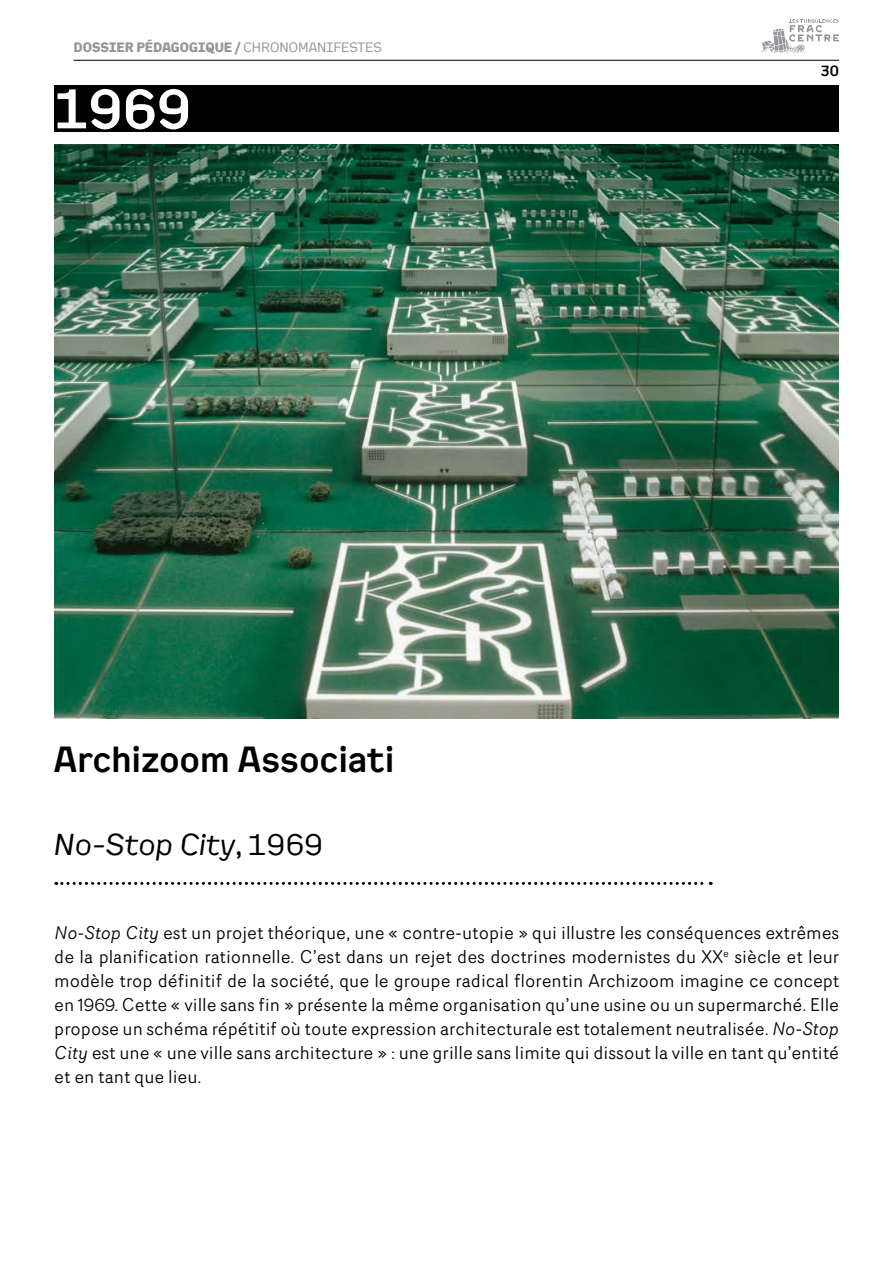
<style>
.page{position:relative;width:893px;height:1263px;background:#fff}
.page>*{position:absolute;margin:0;border:0;box-sizing:border-box;transform-origin:0 0}
.t1{font:500 55.5px "Kade";color:#fff}
.t2{font:500 36px "Kade";letter-spacing:.01em;color:#000}
.t3{font:italic 30px "Kade";letter-spacing:.01em;color:#000}
.t4{font:18px/24px "Router";color:#000;text-align:justify}
.t5{font:500 15px "Kade";color:#000}
.t6{font:700 13.5px "Kade";color:#939598}
.s1{font-weight:400}
.s2{font-style:normal}
.s3{font-style:italic}
</style>
<div class="page">
<hr style="left:74px;top:60px;width:765px;height:1px;background:#000">
<svg style="left:761px;top:19px;width:78px;height:34px"></svg>
<svg style="left:56px;top:882px;width:655px;height:3px"></svg>
<div style="left:54px;top:85px;width:785px;height:47px;background:#000"></div>
<img style="left:54px;top:145px;width:785px;height:574px">
<p class="t6" style="left:74px;top:38px;width:310px">DOSSIER PÉDAGOGIQUE / <span class="s1">CHRONOMANIFESTES</span></p>
<h1 class="t1" style="left:54px;top:74px;width:138px">1969</h1>
<h2 class="t2" style="left:54px;top:737px;width:341px">Archizoom Associati</h2>
<h3 class="t3" style="left:54px;top:825px;width:270px">No-Stop City<span class="s2">, 1969</span></h3>
<p class="t5" style="left:820px;top:61px;width:20px">30</p>
<p class="t4" style="left:54px;top:920px;width:787px"><span class="s3">No-Stop City</span> est un projet théorique, une « contre-utopie » qui illustre les conséquences extrêmes de la planification rationnelle. C’est dans un rejet des doctrines modernistes du XX<sup>e</sup> siècle et leur modèle trop définitif de la société, que le groupe radical florentin Archizoom imagine ce concept en 1969. Cette « ville sans fin » présente la même organisation qu’une usine ou un supermarché. Elle propose un schéma répétitif où toute expression architecturale est totalement neutralisée. <span class="s3">No-Stop City</span> est une « une ville sans architecture » : une grille sans limite qui dissout la ville en tant qu’entité et en tant que lieu.</p>
</div>
